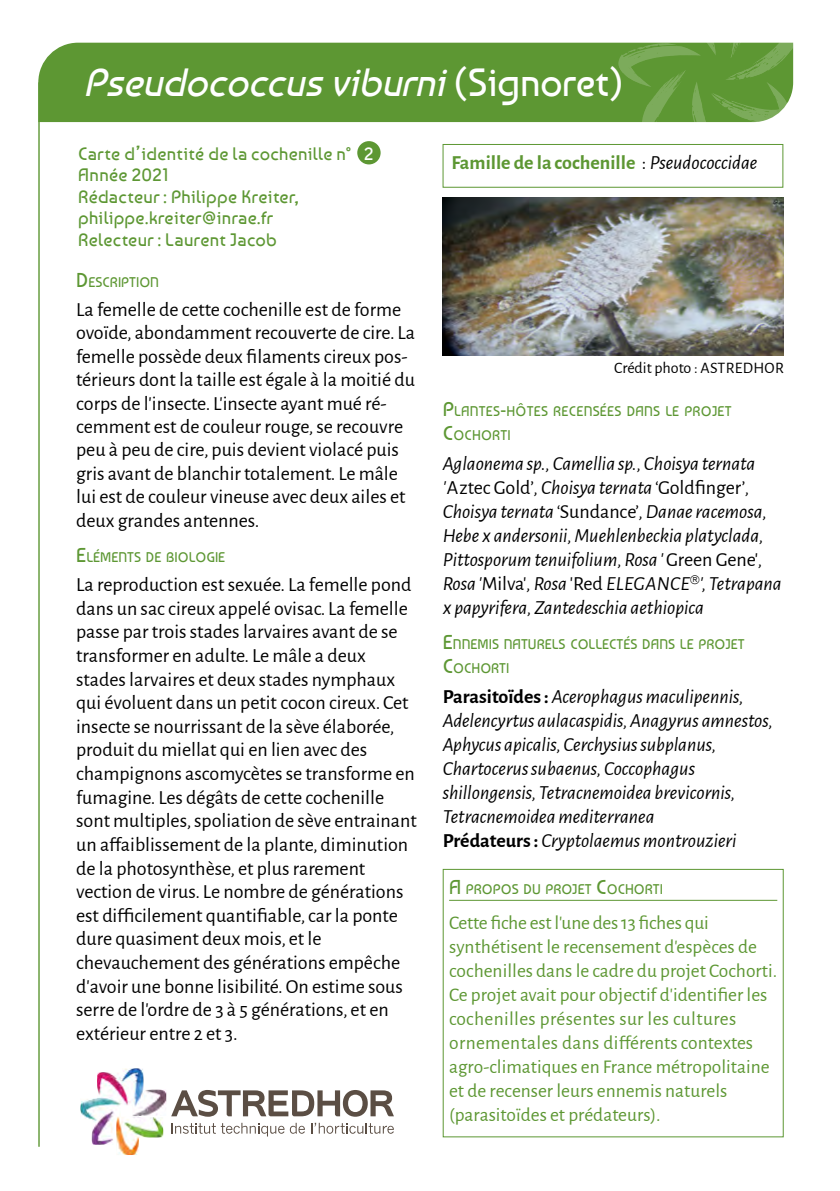
<style>
.page{position:relative;width:840px;height:1191px;background:#fff}
.page>*{position:absolute;margin:0;border:0;box-sizing:border-box;transform-origin:0 0}
.t1{font:italic 39.2px "Baumans";color:#fff}
.t2{font:20px/23.6px "Alegreya Sans";color:#000}
.t3{font:italic 20px/24px "Alegreya Sans";color:#000}
.t4{font:700 20px "Alegreya Sans";color:#5d9733}
.t5{font:19.4px/24px "Alegreya Sans";color:#5d9733}
.t6{font:18px/21.6px "Baumans";letter-spacing:.015em;color:#5d9733}
.t7{font:18px "Baumans";color:#fff}
.t8{font:16px "Alegreya Sans";color:#000}
.t9{font:14px/24px "Baumans";color:#5d9733}
.s1{font-style:normal}
.s2{font-size:20px}
.s3{font-weight:400;color:#000}
.s4{font-weight:400;font-style:italic;color:#000}
.s5{font-weight:700;font-style:normal}
</style>
<div class="page">
<svg style="left:171px;top:1090px;width:223px;height:26px"></svg>
<svg style="left:171px;top:1122px;width:113px;height:14px"></svg>
<svg style="left:290px;top:1122px;width:15px;height:11px"></svg>
<svg style="left:311px;top:1122px;width:82px;height:11px"></svg>
<img style="left:80px;top:1068px;width:86px;height:87px">
<div style="left:38px;top:43px;width:580px;height:79px;background:#5d9733"></div>
<svg style="left:618px;top:42px;width:174px;height:118px"></svg>
<hr style="left:38px;top:82px;width:2px;height:1064px;background:#5d9733">
<hr style="left:449px;top:899px;width:327px;height:1px;background:#5d9733">
<img style="left:442px;top:197px;width:340px;height:159px">
<div style="left:357px;top:141px;width:23px;height:23px;background:#5d9733;border-radius:50%"></div>
<div style="left:442px;top:144px;width:340px;height:44px;border:1px solid #5d9733"></div>
<h1 class="t1" style="left:83px;top:59px;width:542px">Pseudococcusviburni<span class="s1">( S i g n o r e t )</span></h1>
<p class="t6" style="left:78px;top:142px;width:275px">Carte d’identité de la cochenille n°<br>Année 2021<br>Rédacteur : Philippe Kreiter, philippe.kreiter@inrae.fr<br>Relecteur : Laurent Jacob</p>
<p class="t9" style="left:76px;top:270px;width:84px"><span class="s2">D</span> ESCRIPTION</p>
<p class="t2" style="left:76px;top:297px;width:340px">La femelle de cette cochenille est de forme ovoïde, abondamment recouverte de cire. La femelle possède deux filaments cireux pos&shy;térieurs dont la taille est égale à la moitié du corps de l’insecte. L’insecte ayant mué ré&shy;cemment est de couleur rouge, se recouvre peu à peu de cire, puis devient violacé puis gris avant de blanchir totalement. Le mâle lui est de couleur vineuse avec deux ailes et deux grandes antennes.</p>
<p class="t9" style="left:76px;top:545px;width:151px"><span class="s2">E</span>LÉMENTS DE BIOLOGIE</p>
<p class="t2" style="left:76px;top:572px;width:342px">La reproduction est sexuée. La femelle pond dans un sac cireux appelé ovisac. La femelle passe par trois stades larvaires avant de se transformer en adulte. Le mâle a deux stades larvaires et deux stades nymphaux qui évoluent dans un petit cocon cireux. Cet insecte se nourrissant de la sève élaborée, produit du miellat qui en lien avec des champignons ascomycètes se transforme en fumagine. Les dégâts de cette cochenille sont multiples, spoliation de sève entrainant un affaiblissement de la plante, diminution de la photosynthèse, et plus rarement vection de virus. Le nombre de générations est difficilement quantifiable, car la ponte dure quasiment deux mois, et le chevauchement des générations empêche d’avoir une bonne lisibilité. On estime sous serre de l’ordre de 3 à 5 générations, et en extérieur entre 2 et 3.</p>
<p class="t7" style="left:364px;top:142px;width:11px">2</p>
<p class="t4" style="left:451px;top:148px;width:307px">Famille de la cochenille <span class="s3">:</span> <span class="s4">Pseudococcidae</span></p>
<p class="t8" style="left:614px;top:357px;width:171px">Crédit photo : ASTREDHOR</p>
<p class="t9" style="left:442px;top:399px;width:290px"><span class="s2">P</span>LANTES<span class="s2">-</span>HÔTES RECENSÉES DANS LE PROJET<br><span class="s2">C</span>OCHORTI</p>
<p class="t3" style="left:442px;top:450px;width:340px">Aglaonema sp., Camellia sp., Choisya ternata '<span class="s1">Aztec Gold’</span>, Choisya ternata ‘<span class="s1">Goldfinger’</span>, Choisya ternata ‘<span class="s1">Sundance’</span>, Danae racemosa, Hebe x andersonii, Muehlenbeckia platyclada, Pittosporum tenuifolium, Rosa '<span class="s1">Green Gene'</span>, Rosa '<span class="s1">Milva'</span>, Rosa <span class="s1">'Red</span> ELEGANCE➔', Tetrapana x papyrifera, Zantedeschia aethiopica</p>
<p class="t9" style="left:442px;top:632px;width:303px"><span class="s2">E</span>NNEMIS NATURELS COLLECTÉS DANS LE PROJET<br><span class="s2">C</span>OCHORTI</p>
<p class="t3" style="left:442px;top:683px;width:331px"><span class="s5">Parasito¨ides :</span> Acerophagus maculipennis, Adelencyrtus aulacaspidis, Anagyrus amnestos, Aphycus apicalis, Cerchysius subplanus, Chartocerus subaenus, Coccophagus shillongensis, Tetracnemoidea brevicornis, Tetracnemoidea mediterranea<br><span class="s5">Prédateurs :</span> Cryptolaemus montrouzieri</p>
<p class="t9" style="left:449px;top:877px;width:215px"><span class="s2">A</span> PROPOS DU PROJET <span class="s2">C</span>OCHORTI</p>
<p class="t5" style="left:449px;top:910px;width:329px">Cette fiche est l’une des 13 fiches qui synthétisent le recensement d’espèces de cochenilles dans le cadre du projet Cochorti.<br>Ce projet avait pour objectif d'identifier les cochenilles présentes sur les cultures ornementales dans différents contextes agro-climatiques en France métropolitaine et de recenser leurs ennemis naturels (parasitoïdes et prédateurs).</p>
</div>
